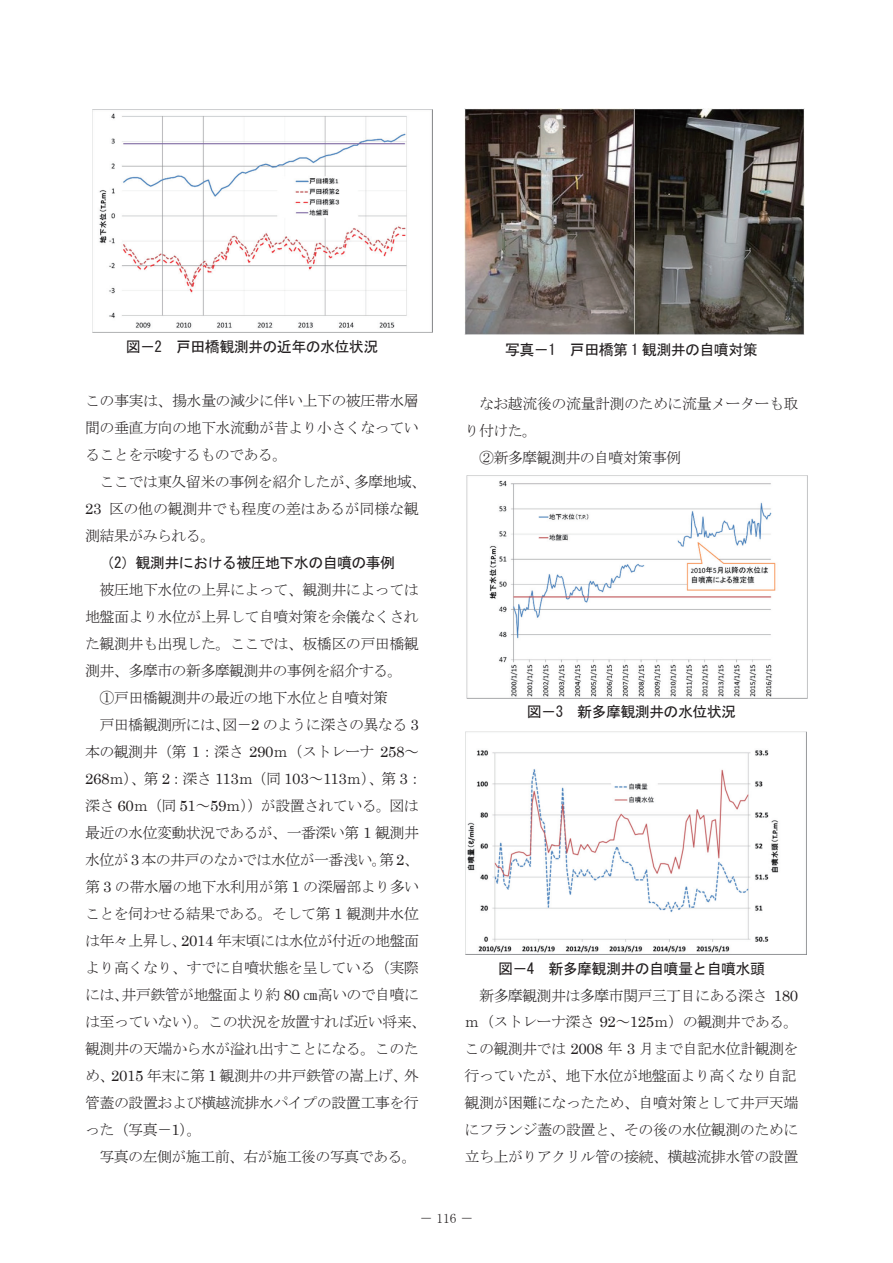
<style>
.page{position:relative;width:893px;height:1263px;background:#fff}
.page>*{position:absolute;margin:0;border:0;box-sizing:border-box;transform-origin:0 0}
.t1{font:15px/27px "MS Mincho";letter-spacing:-.04em;color:#231f20}
.t2{font:15px "MS Gothic";letter-spacing:-.04em;color:#231f20}
.t3{font:13.5px "MS Mincho";color:#231f20}
.s1{font-family:"Century"}
</style>
<div class="page">
<img style="left:92px;top:110px;width:341px;height:223px">
<img style="left:464px;top:109px;width:340px;height:226px">
<img style="left:466px;top:475px;width:341px;height:223px">
<img style="left:466px;top:731px;width:340px;height:224px">
<p class="t2" style="left:126px;top:339px;width:254px">図－2 戸田橋観測井の近年の水位状況</p>
<p class="t1" style="left:85px;top:387px;width:335px;text-align:justify">この事実は、揚水量の減少に伴い上下の被圧帯水層間の垂直方向の地下水流動が昔より小さくなっていることを示唆するものである。</p>
<p class="t1" style="left:85px;top:468px;width:343px;text-indent:14px">ここでは東久留米の事例を紹介したが、多摩地域、<br><span class="s1">23</span> 区の他の観測井でも程度の差はあるが同様な観測結果がみられる。</p>
<p class="t2" style="left:100px;top:555px;width:297px">（2）観測井における被圧地下水の自噴の事例</p>
<p class="t1" style="left:100px;top:576px;width:321px">被圧地下水位の上昇によって、観測井によっては</p>
<p class="t1" style="left:85px;top:603px;width:335px">地盤面より水位が上昇して自噴対策を余儀なくされ</p>
<p class="t1" style="left:85px;top:630px;width:335px">た観測井も出現した。ここでは、板橋区の戸田橋観</p>
<p class="t1" style="left:85px;top:657px;width:319px">測井、多摩市の新多摩観測井の事例を紹介する。</p>
<p class="t1" style="left:100px;top:684px;width:290px">①戸田橋観測井の最近の地下水位と自噴対策</p>
<p class="t1" style="left:100px;top:711px;width:321px">戸田橋観測所には、図－<span class="s1">2</span> のように深さの異なる <span class="s1">3</span></p>
<p class="t1" style="left:85px;top:738px;width:335px">本の観測井（第 <span class="s1">1</span>：深さ <span class="s1">290</span>ｍ（ストレーナ <span class="s1">258</span>～</p>
<p class="t1" style="left:85px;top:765px;width:339px"><span class="s1">268</span>ｍ）、第 <span class="s1">2</span>：深さ <span class="s1">113</span>ｍ（同 <span class="s1">103</span>～<span class="s1">113</span>ｍ）、第 <span class="s1">3</span>：</p>
<p class="t1" style="left:85px;top:792px;width:335px">深さ <span class="s1">60</span>ｍ（同 <span class="s1">51</span>～<span class="s1">59</span>ｍ））が設置されている。図は</p>
<p class="t1" style="left:85px;top:819px;width:335px">最近の水位変動状況であるが、一番深い第 <span class="s1">1</span> 観測井</p>
<p class="t1" style="left:85px;top:846px;width:335px">水位が <span class="s1">3</span> 本の井戸のなかでは水位が一番浅い。第 <span class="s1">2</span>、</p>
<p class="t1" style="left:85px;top:873px;width:335px">第 <span class="s1">3</span> の帯水層の地下水利用が第 <span class="s1">1</span> の深層部より多い</p>
<p class="t1" style="left:85px;top:900px;width:335px">ことを伺わせる結果である。そして第 <span class="s1">1</span> 観測井水位</p>
<p class="t1" style="left:85px;top:927px;width:335px">は年々上昇し、<span class="s1">2014</span> 年末頃には水位が付近の地盤面</p>
<p class="t1" style="left:85px;top:954px;width:335px">より高くなり、すでに自噴状態を呈している（実際</p>
<p class="t1" style="left:85px;top:981px;width:335px">には、井戸鉄管が地盤面より約 <span class="s1">80</span> ㎝高いので自噴に</p>
<p class="t1" style="left:85px;top:1008px;width:343px">は至っていない）。この状況を放置すれば近い将来、</p>
<p class="t1" style="left:85px;top:1035px;width:335px">観測井の天端から水が溢れ出すことになる。このた</p>
<p class="t1" style="left:85px;top:1062px;width:335px">め、<span class="s1">2015</span> 年末に第 <span class="s1">1</span> 観測井の井戸鉄管の嵩上げ、外</p>
<p class="t1" style="left:85px;top:1089px;width:335px">管蓋の設置および横越流排水パイプの設置工事を行</p>
<p class="t1" style="left:85px;top:1116px;width:118px">った（写真－<span class="s1">1</span>）。</p>
<p class="t1" style="left:99px;top:1143px;width:319px">写真の左側が施工前、右が施工後の写真である。</p>
<p class="t2" style="left:505px;top:342px;width:254px">写真－1 戸田橋第 1 観測井の自噴対策</p>
<p class="t1" style="left:479px;top:390px;width:321px">なお越流後の流量計測のために流量メーターも取</p>
<p class="t1" style="left:465px;top:417px;width:74px">り付けた。</p>
<p class="t1" style="left:479px;top:444px;width:204px">②新多摩観測井の自噴対策事例</p>
<p class="t2" style="left:527px;top:704px;width:211px">図－3 新多摩観測井の水位状況</p>
<p class="t2" style="left:498px;top:960px;width:269px">図－4 新多摩観測井の自噴量と自噴水頭</p>
<p class="t1" style="left:465px;top:981px;width:335px;text-indent:14px">新多摩観測井は多摩市関戸三丁目にある深さ <span class="s1">180</span>ｍ（ストレーナ深さ <span class="s1">92</span>～<span class="s1">125</span>ｍ）の観測井である。この観測井では <span class="s1">2008</span> 年 <span class="s1">3</span> 月まで自記水位計観測を行っていたが、地下水位が地盤面より高くなり自記観測が困難になったため、自噴対策として井戸天端にフランジ蓋の設置と、その後の水位観測のために立ち上がりアクリル管の接続、横越流排水管の設置</p>
<p class="t3" style="left:419px;top:1211px;width:55px">－ 116 －</p>
</div>
